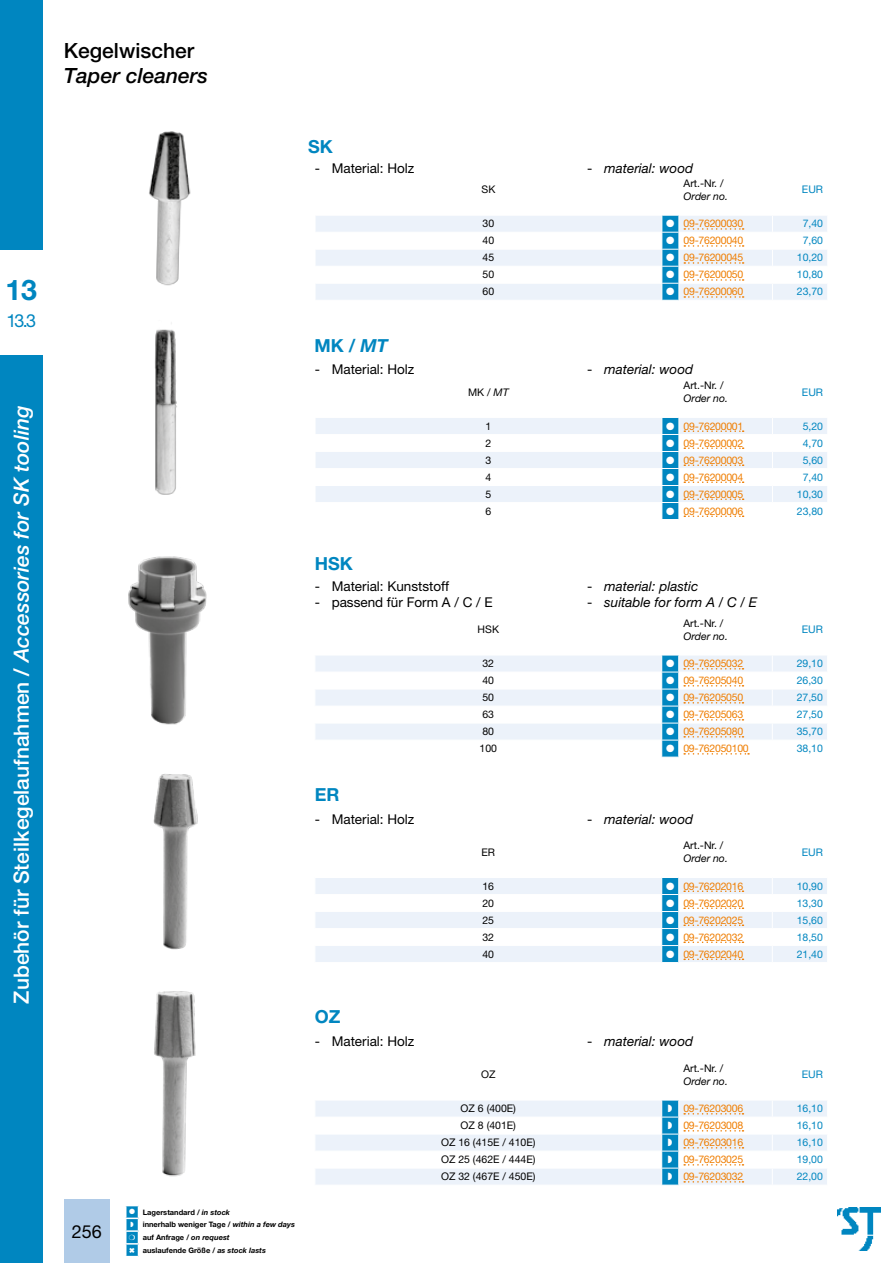
<style>
.page{position:relative;width:893px;height:1263px;background:#fff}
.page>*{position:absolute;margin:0;border:0;box-sizing:border-box;transform-origin:0 0}
.t1{font:700 28.5px "Helvetica Neue LT Std";color:#0086c0}
.t2{font:500 21px "Helvetica Neue LT Std";color:#fff}
.t3{font:italic 500 21px "Helvetica Neue LT Std";color:#000}
.t4{font:500 21px "Helvetica Neue LT Std";color:#000}
.t5{font:700 18px "Helvetica Neue LT Std";color:#0086c0}
.t6{font:18px "Helvetica Neue LT Std";color:#0086c0}
.t7{font:18px "Helvetica Neue LT Std";color:#000}
.t8{font:13.5px "Helvetica Neue LT Std";color:#000}
.t9{font:italic 13.5px "Helvetica Neue LT Std";color:#000}
.t10{font:10.5px "Helvetica Neue LT Std";letter-spacing:-.025em;color:#ef7d00}
.t11{font:10.5px "Helvetica Neue LT Std";color:#0086c0}
.t12{font:10.5px "Helvetica Neue LT Std";color:#000}
.t13{font:italic 10.5px/12.6px "Helvetica Neue LT Std";color:#000}
.t14{font:700 7.5px "Helvetica Neue LT Std";color:#000}
.s1{font-style:italic}
.s2{font-style:normal}
.s3{color:#fff}
</style>
<div class="page">
<div style="left:0;top:0;width:43px;height:1263px;background:#0086c0"></div>
<img style="left:838px;top:1208px;width:42px;height:42px">
<div style="left:64px;top:1199px;width:46px;height:64px;background:#b0cbe7"></div>
<div style="left:0;top:251px;width:51px;height:104px;background:#fff"></div>
<svg style="left:315px;top:655px;width:512px;height:103px"></svg>
<svg style="left:315px;top:877px;width:512px;height:86px"></svg>
<svg style="left:315px;top:1100px;width:512px;height:86px"></svg>
<img style="left:128px;top:556px;width:79px;height:169px">
<img style="left:153px;top:774px;width:45px;height:176px">
<img style="left:154px;top:991px;width:42px;height:186px">
<svg style="left:316px;top:215px;width:511px;height:86px"></svg>
<svg style="left:316px;top:417px;width:511px;height:103px"></svg>
<img style="left:149px;top:131px;width:42px;height:155px">
<img style="left:155px;top:323px;width:22px;height:172px">
<svg style="left:125px;top:1205px;width:14px;height:52px"></svg>
<h1 class="t1" style="left:5px;top:272px;width:33px">13</h1>
<h3 class="t6" style="left:6px;top:309px;width:31px">13.3</h3>
<h2 class="t2" style="left:9px;top:1003px;width:600px;rotate:-90deg">Zubehör für Steilkegelaufnahmen / <span class="s1">Accessories for SK tooling</span></h2>
<h2 class="t4" style="left:64px;top:38px;width:132px">Kegelwischer</h2>
<h2 class="t3" style="left:64px;top:63px;width:146px">Taper cleaners</h2>
<h3 class="t7" style="left:72px;top:1220px;width:32px">256</h3>
<h3 class="t5" style="left:308px;top:135px;width:26px">SK</h3>
<p class="t8" style="left:315px;top:161px;width:101px">- Material: Holz</p>
<p class="t9" style="left:587px;top:160px;width:107px"><span class="s2">-</span> material: wood</p>
<h3 class="t5" style="left:314px;top:334px;width:75px">MK / <span class="s1">MT</span></h3>
<p class="t12" style="left:482px;top:183px;width:15px">SK</p>
<p class="t13" style="left:683px;top:177px;width:46px"><span class="s2">Art.-Nr.</span> /<br>Order no.</p>
<p class="t11" style="left:802px;top:183px;width:23px">EUR</p>
<p class="t12" style="left:483px;top:217px;width:13px">30</p>
<p class="t10" style="left:666px;top:217px;width:79px"><span class="s3">●</span> 09-76200030</p>
<p class="t11" style="left:803px;top:217px;width:22px">7,40</p>
<p class="t12" style="left:483px;top:234px;width:13px">40</p>
<p class="t10" style="left:666px;top:234px;width:79px"><span class="s3">●</span> 09-76200040</p>
<p class="t11" style="left:803px;top:234px;width:22px">7,60</p>
<p class="t12" style="left:483px;top:251px;width:13px">45</p>
<p class="t10" style="left:666px;top:251px;width:79px"><span class="s3">●</span> 09-76200045</p>
<p class="t11" style="left:797px;top:251px;width:28px">10,20</p>
<p class="t12" style="left:483px;top:268px;width:13px">50</p>
<p class="t10" style="left:666px;top:268px;width:79px"><span class="s3">●</span> 09-76200050</p>
<p class="t11" style="left:797px;top:268px;width:28px">10,80</p>
<p class="t12" style="left:483px;top:285px;width:13px">60</p>
<p class="t10" style="left:666px;top:285px;width:79px"><span class="s3">●</span> 09-76200060</p>
<p class="t11" style="left:797px;top:285px;width:28px">23,70</p>
<p class="t8" style="left:315px;top:361px;width:101px">- Material: Holz</p>
<p class="t9" style="left:587px;top:361px;width:107px"><span class="s2">-</span> material: wood</p>
<h3 class="t5" style="left:315px;top:552px;width:40px">HSK</h3>
<p class="t12" style="left:468px;top:386px;width:42px">MK / <span class="s1">MT</span></p>
<p class="t13" style="left:683px;top:379px;width:46px"><span class="s2">Art.-Nr.</span> /<br>Order no.</p>
<p class="t11" style="left:802px;top:386px;width:23px">EUR</p>
<p class="t12" style="left:486px;top:420px;width:7px">1</p>
<p class="t10" style="left:666px;top:420px;width:79px"><span class="s3">●</span> 09-76200001</p>
<p class="t11" style="left:803px;top:420px;width:22px">5,20</p>
<p class="t12" style="left:486px;top:437px;width:7px">2</p>
<p class="t10" style="left:666px;top:437px;width:79px"><span class="s3">●</span> 09-76200002</p>
<p class="t11" style="left:803px;top:437px;width:22px">4,70</p>
<p class="t12" style="left:486px;top:454px;width:7px">3</p>
<p class="t10" style="left:666px;top:454px;width:79px"><span class="s3">●</span> 09-76200003</p>
<p class="t11" style="left:803px;top:454px;width:22px">5,60</p>
<p class="t12" style="left:486px;top:471px;width:7px">4</p>
<p class="t10" style="left:666px;top:471px;width:79px"><span class="s3">●</span> 09-76200004</p>
<p class="t11" style="left:803px;top:471px;width:22px">7,40</p>
<p class="t12" style="left:486px;top:488px;width:7px">5</p>
<p class="t10" style="left:666px;top:488px;width:79px"><span class="s3">●</span> 09-76200005</p>
<p class="t11" style="left:797px;top:488px;width:28px">10,30</p>
<p class="t12" style="left:486px;top:505px;width:7px">6</p>
<p class="t10" style="left:666px;top:505px;width:79px"><span class="s3">●</span> 09-76200006</p>
<p class="t11" style="left:797px;top:505px;width:28px">23,80</p>
<p class="t8" style="left:315px;top:578px;width:136px">- Material: Kunststoff</p>
<p class="t8" style="left:315px;top:595px;width:180px">- passend für Form A / C / E</p>
<p class="t9" style="left:587px;top:578px;width:113px"><span class="s2">-</span> material: plastic</p>
<p class="t9" style="left:587px;top:594px;width:171px"><span class="s2">-</span> suitable for form A / C / E</p>
<h3 class="t5" style="left:315px;top:783px;width:26px">ER</h3>
<p class="t12" style="left:478px;top:623px;width:23px">HSK</p>
<p class="t13" style="left:683px;top:617px;width:46px"><span class="s2">Art.-Nr.</span> /<br>Order no.</p>
<p class="t11" style="left:802px;top:623px;width:23px">EUR</p>
<p class="t12" style="left:482px;top:657px;width:13px">32</p>
<p class="t10" style="left:666px;top:657px;width:79px"><span class="s3">●</span> 09-76205032</p>
<p class="t11" style="left:797px;top:657px;width:28px">29,10</p>
<p class="t12" style="left:482px;top:674px;width:13px">40</p>
<p class="t10" style="left:666px;top:674px;width:79px"><span class="s3">●</span> 09-76205040</p>
<p class="t11" style="left:797px;top:674px;width:28px">26,30</p>
<p class="t12" style="left:482px;top:691px;width:13px">50</p>
<p class="t10" style="left:666px;top:691px;width:79px"><span class="s3">●</span> 09-76205050</p>
<p class="t11" style="left:797px;top:691px;width:28px">27,50</p>
<p class="t12" style="left:482px;top:708px;width:13px">63</p>
<p class="t10" style="left:666px;top:708px;width:79px"><span class="s3">●</span> 09-76205063</p>
<p class="t11" style="left:797px;top:708px;width:28px">27,50</p>
<p class="t12" style="left:482px;top:725px;width:13px">80</p>
<p class="t10" style="left:666px;top:725px;width:79px"><span class="s3">●</span> 09-76205080</p>
<p class="t11" style="left:797px;top:725px;width:28px">35,70</p>
<p class="t12" style="left:480px;top:742px;width:19px">100</p>
<p class="t10" style="left:666px;top:742px;width:84px"><span class="s3">●</span> 09-762050100</p>
<p class="t11" style="left:797px;top:742px;width:28px">38,10</p>
<p class="t8" style="left:315px;top:811px;width:101px">- Material: Holz</p>
<p class="t9" style="left:587px;top:811px;width:107px"><span class="s2">-</span> material: wood</p>
<p class="t12" style="left:481px;top:846px;width:15px">ER</p>
<p class="t13" style="left:683px;top:839px;width:46px"><span class="s2">Art.-Nr.</span> /<br>Order no.</p>
<p class="t11" style="left:802px;top:846px;width:23px">EUR</p>
<p class="t12" style="left:482px;top:880px;width:13px">16</p>
<p class="t10" style="left:666px;top:880px;width:79px"><span class="s3">●</span> 09-76202016</p>
<p class="t11" style="left:797px;top:880px;width:28px">10,90</p>
<p class="t12" style="left:482px;top:897px;width:13px">20</p>
<p class="t10" style="left:666px;top:897px;width:79px"><span class="s3">●</span> 09-76202020</p>
<p class="t11" style="left:797px;top:897px;width:28px">13,30</p>
<p class="t12" style="left:482px;top:914px;width:13px">25</p>
<p class="t10" style="left:666px;top:914px;width:79px"><span class="s3">●</span> 09-76202025</p>
<p class="t11" style="left:797px;top:914px;width:28px">15,60</p>
<p class="t12" style="left:482px;top:931px;width:13px">32</p>
<p class="t10" style="left:666px;top:931px;width:79px"><span class="s3">●</span> 09-76202032</p>
<p class="t11" style="left:797px;top:931px;width:28px">18,50</p>
<p class="t12" style="left:482px;top:948px;width:13px">40</p>
<p class="t10" style="left:666px;top:948px;width:79px"><span class="s3">●</span> 09-76202040</p>
<p class="t11" style="left:797px;top:948px;width:28px">21,40</p>
<p class="t14" style="left:129px;top:1207px;width:102px"><span class="s3">●</span> Lagerstandard / <span class="s1">in stock</span></p>
<p class="t14" style="left:143px;top:1220px;width:154px">innerhalb weniger Tage / <span class="s1">within a few days</span></p>
<p class="t14" style="left:143px;top:1233px;width:88px">auf Anfrage / <span class="s1">on request</span></p>
<p class="t14" style="left:129px;top:1245px;width:138px"><span class="s3">✖</span> auslaufende Größe / <span class="s1">as stock lasts</span></p>
<h3 class="t5" style="left:315px;top:1006px;width:27px">OZ</h3>
<p class="t8" style="left:315px;top:1033px;width:101px">- Material: Holz</p>
<p class="t9" style="left:587px;top:1033px;width:107px"><span class="s2">-</span> material: wood</p>
<p class="t12" style="left:481px;top:1068px;width:16px">OZ</p>
<p class="t13" style="left:683px;top:1062px;width:46px"><span class="s2">Art.-Nr.</span> /<br>Order no.</p>
<p class="t11" style="left:802px;top:1068px;width:23px">EUR</p>
<p class="t12" style="left:461px;top:1102px;width:57px">OZ 6 (400E)</p>
<p class="t10" style="left:668px;top:1102px;width:77px"><span class="s3">◗</span> 09-76203006</p>
<p class="t11" style="left:797px;top:1102px;width:28px">16,10</p>
<p class="t12" style="left:461px;top:1119px;width:57px">OZ 8 (401E)</p>
<p class="t10" style="left:668px;top:1119px;width:77px"><span class="s3">◗</span> 09-76203008</p>
<p class="t11" style="left:797px;top:1119px;width:28px">16,10</p>
<p class="t12" style="left:441px;top:1136px;width:96px">OZ 16 (415E / 410E)</p>
<p class="t10" style="left:668px;top:1136px;width:77px"><span class="s3">◗</span> 09-76203016</p>
<p class="t11" style="left:797px;top:1136px;width:28px">16,10</p>
<p class="t12" style="left:441px;top:1153px;width:96px">OZ 25 (462E / 444E)</p>
<p class="t10" style="left:668px;top:1153px;width:77px"><span class="s3">◗</span> 09-76203025</p>
<p class="t11" style="left:797px;top:1153px;width:28px">19,00</p>
<p class="t12" style="left:441px;top:1170px;width:96px">OZ 32 (467E / 450E)</p>
<p class="t10" style="left:668px;top:1170px;width:77px"><span class="s3">◗</span> 09-76203032</p>
<p class="t11" style="left:797px;top:1170px;width:28px">22,00</p>
</div>
